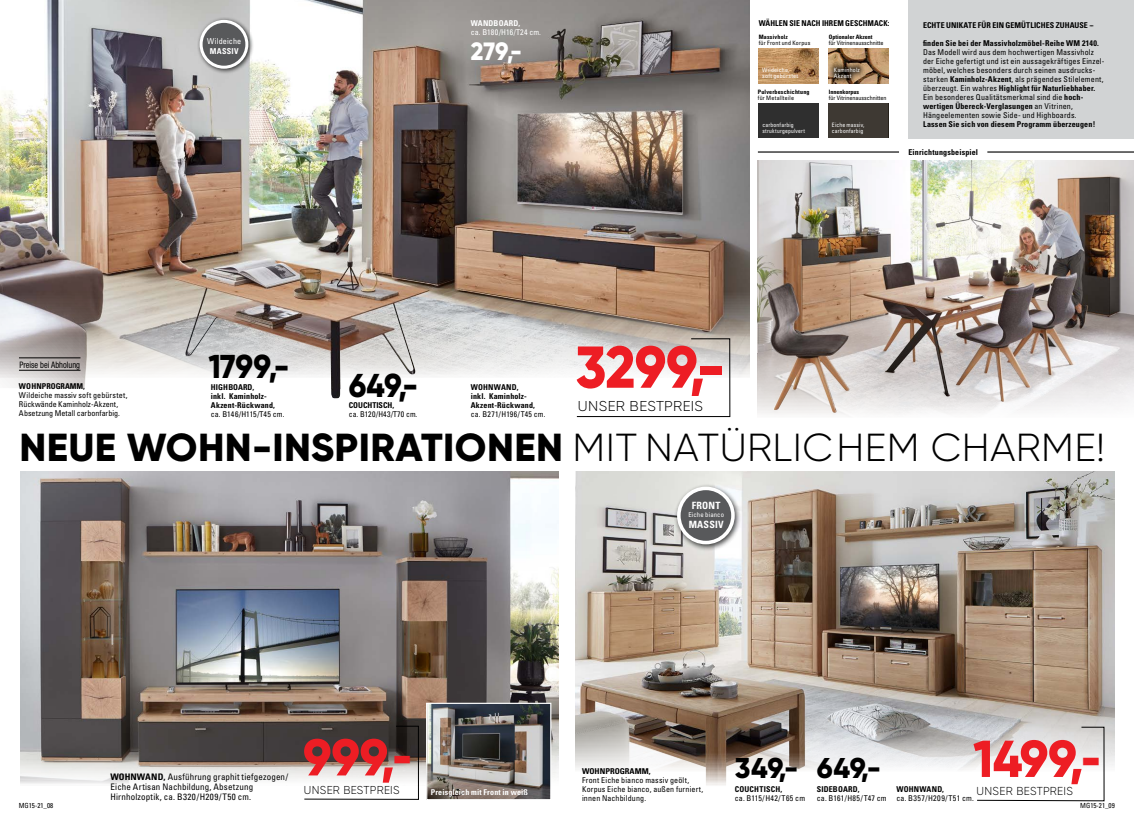
<style>
.page{position:relative;width:1134px;height:823px;background:#fff}
.page>*{position:absolute;margin:0;border:0;box-sizing:border-box;transform-origin:0 0}
.t1{font:800 58.9px "Gilroy";color:#ed1d24;scale:.95 1}
.t2{font:800 51.8px "Gilroy";color:#ed1d24}
.t3{font:800 51.5px "Gilroy";color:#ed1d24}
.t4{font:800 39px "Gilroy";letter-spacing:.01em;color:#000}
.t5{font:800 33px "Gilroy";color:#000;scale:.95 1}
.t6{font:800 28.6px "Gilroy";letter-spacing:.01em;color:#000}
.t7{font:800 25px "Gilroy";color:#fff;scale:.95 1}
.t8{font:300 14.3px "Gilroy";letter-spacing:.02em;color:#000;scale:1.04 1}
.t9{font:300 11.5px "Gilroy";letter-spacing:.025em;color:#000}
.t10{font:700 condensed 10px "Univers";letter-spacing:.025em;color:#fff}
.t11{font:condensed 9px/10px "Univers";letter-spacing:.015em;color:#000}
.t12{font:condensed 8.9px "Helvetica Neue";color:#000;scale:.93 1}
.t13{font:condensed 8.1px "Univers";letter-spacing:.015em;color:#fff}
.t14{font:700 condensed 8.1px "Univers";letter-spacing:.03em;color:#fff}
.t15{font:condensed 8px/9px "Univers";letter-spacing:.015em;color:#000}
.t16{font:700 condensed 8px/9px "Univers";letter-spacing:.015em;color:#000}
.t17{font:700 condensed 8px "Univers";letter-spacing:.015em;color:#fff}
.t18{font:condensed 8px "Univers";letter-spacing:.05em;color:#000}
.t19{font:condensed 8px "Univers";color:#fff}
.t20{font:700 condensed 8px "Univers";letter-spacing:.015em;color:#000;scale:1.05 1}
.t21{font:condensed 7px "Univers";color:#000}
.t22{font:condensed 6.7px "Univers";letter-spacing:.02em;color:#fff}
.t23{font:condensed 6px/6px "Univers";letter-spacing:.03em;color:#fff;scale:.95 1}
.t24{font:condensed 6px "Univers";color:#000}
.t25{font:condensed 6px/6px "Univers";letter-spacing:.03em;color:#fff}
.t26{font:condensed 6px "Univers";letter-spacing:.03em;color:#000}
.t27{font:700 condensed 6px "Univers";letter-spacing:.02em;color:#000}
.t28{font:700 condensed 6px "Univers";color:#000}
.s1{font-weight:700}
.s2{font-weight:300}
</style>
<div class="page">
<img style="left:575px;top:471px;width:539px;height:314px">
<img style="left:957px;top:471px;width:157px;height:244px">
<div style="left:674px;top:483px;width:68px;height:68px;background:#000;opacity:.75"></div>
<div style="left:679px;top:488px;width:54px;height:54px;background:#58595b;border-radius:50%"></div>
<div style="left:677px;top:486px;width:58px;height:58px;border:4px solid #fff;border-radius:50%"></div>
<svg style="left:976px;top:726px;width:129px;height:75px"></svg>
<img style="left:758px;top:160px;width:376px;height:255px">
<img style="left:768px;top:165px;width:82px;height:247px">
<div style="left:828px;top:104px;width:60px;height:34px;background:#3e3933"></div>
<img style="left:0;top:0;width:749px;height:377px">
<img style="left:494px;top:21px;width:148px;height:44px">
<div style="left:908px;top:0;width:226px;height:139px;background:#d1d3d4"></div>
<img style="left:828px;top:49px;width:60px;height:34px">
<div style="left:828px;top:61px;width:38px;height:23px;background:#000;opacity:.75"></div>
<hr style="left:758px;top:151px;width:141px;height:1px;background:#000">
<hr style="left:987px;top:151px;width:147px;height:1px;background:#000">
<img style="left:759px;top:49px;width:59px;height:34px">
<div style="left:758px;top:104px;width:60px;height:34px;background:#2f2f2f"></div>
<div style="left:197px;top:17px;width:57px;height:58px;background:#000;opacity:.75"></div>
<div style="left:201px;top:21px;width:46px;height:46px;background:#58595b;border-radius:50%"></div>
<div style="left:200px;top:20px;width:48px;height:49px;border:3px solid #fff;border-radius:50%"></div>
<hr style="left:19px;top:370px;width:61px;height:1px;background:#000">
<hr style="left:19px;top:357px;width:61px;height:1px;background:#000">
<svg style="left:576px;top:337px;width:155px;height:80px"></svg>
<img style="left:20px;top:471px;width:538px;height:329px">
<img style="left:41px;top:478px;width:446px;height:282px">
<img style="left:428px;top:704px;width:121px;height:93px">
<div style="left:426px;top:702px;width:125px;height:97px;border:1px solid #fff"></div>
<svg style="left:303px;top:725px;width:116px;height:74px"></svg>
<p class="t12" style="left:19px;top:359px;width:67px">Preise bei Abholung</p>
<p class="t16" style="left:19px;top:382px;width:68px">WOHNPROGRAMM,</p>
<p class="t15" style="left:19px;top:390px;width:110px">Wildeiche massiv soft gebürstet,<br>Rückwände Kaminholz-Akzent,<br>Absetzung Metall carbonfarbig.</p>
<p class="t13" style="left:207px;top:36px;width:36px">Wildeiche</p>
<p class="t14" style="left:210px;top:46px;width:30px">MASSIV</p>
<p class="t17" style="left:471px;top:18px;width:51px">WANDBOARD,</p>
<p class="t19" style="left:471px;top:27px;width:72px">ca. B180/H16/T24 cm.</p>
<h3 class="t7" style="left:471px;top:35px;width:55px">279,-</h3>
<p class="t16" style="left:759px;top:19px;width:132px">WÄHLEN SIE NACH IHREM GESCHMACK:</p>
<p class="t16" style="left:923px;top:21px;width:172px">ECHTE UNIKATE FÜR EIN GEMÜTLICHES ZUHAUSE --</p>
<p class="t25" style="left:834px;top:67px;width:28px">Kaminholz<br>Akzent</p>
<p class="t28" style="left:829px;top:33px;width:45px">Optionaler Akzent</p>
<p class="t24" style="left:829px;top:39px;width:56px">für Vitrinenausschnitte</p>
<p class="t27" style="left:759px;top:33px;width:31px">Massivholz</p>
<p class="t26" style="left:759px;top:39px;width:53px">für Front und Korpus</p>
<p class="t25" style="left:762px;top:67px;width:37px">Wildeiche, soft gebürstet</p>
<p class="t16" style="left:923px;top:38px;width:177px">finden Sie bei der Massivholzmöbel-Reihe WM 2140.</p>
<p class="t15" style="left:923px;top:47px;width:183px">Das Modell wird aus dem hochwertigen Massivholz der Eiche gefertigt und ist ein aussagekräftiges Einzel&shy;möbel, welches besonders durch seinen ausdrucks&shy;starken <span class="s1">Kaminholz-Akzent</span>, als prägendes Stilelement, überzeugt. Ein wahres <span class="s1">Highlight für Naturliebhaber.<br></span>Ein besonderes Qualitätsmerkmal sind die <span class="s1">hoch&shy;wertigen Übereck-Verglasungen</span> an Vitrinen, Hängeelementen sowie Side- und Highboards.</p>
<p class="t16" style="left:923px;top:119px;width:174px">Lassen Sie sich von diesem Programm überzeugen!</p>
<p class="t27" style="left:758px;top:88px;width:53px">Pulverbeschichtung</p>
<p class="t26" style="left:758px;top:94px;width:38px">für Metallteile</p>
<p class="t28" style="left:829px;top:88px;width:32px">Innenkorpus</p>
<p class="t24" style="left:829px;top:94px;width:59px">für Vitrinenausschnitten</p>
<p class="t23" style="left:762px;top:121px;width:47px">carbonfarbig strukturgepulvert</p>
<p class="t23" style="left:832px;top:121px;width:36px">Eiche massiv, carbonfarbig</p>
<p class="t16" style="left:908px;top:147px;width:71px">Einrichtungsbeispiel</p>
<h3 class="t5" style="left:208px;top:346px;width:87px">1799,-</h3>
<h1 class="t1" style="left:575px;top:330px;width:159px">3299,-</h1>
<h3 class="t8" style="left:578px;top:397px;width:122px">UNSER BESTPREIS</h3>
<p class="t16" style="left:211px;top:382px;width:58px">HIGHBOARD, inkl. Kaminholz-</p>
<h3 class="t5" style="left:349px;top:364px;width:75px">649,-</h3>
<p class="t16" style="left:211px;top:400px;width:66px">Akzent-Rückwand,</p>
<p class="t15" style="left:211px;top:409px;width:75px">ca. B146/H115/T45 cm.</p>
<p class="t16" style="left:471px;top:382px;width:66px">WOHNWAND, inkl. Kaminholz-<br>Akzent-Rückwand,</p>
<p class="t15" style="left:471px;top:409px;width:76px">ca. B271/H196/T45 cm.</p>
<p class="t16" style="left:349px;top:400px;width:47px">COUCHTISCH,</p>
<p class="t15" style="left:349px;top:409px;width:70px">ca. B120/H43/T70 cm.</p>
<h3 class="t4" style="left:19px;top:422px;width:1087px">NEUE WOHN-INSPIRATIONEN <span class="s2">MIT NATÜRLICHEM CHARME!</span></h3>
<p class="t10" style="left:692px;top:499px;width:30px">FRONT</p>
<p class="t22" style="left:688px;top:510px;width:37px">Eiche bianco</p>
<p class="t10" style="left:689px;top:517px;width:37px">MASSIV</p>
<h3 class="t3" style="left:303px;top:724px;width:111px">999,-</h3>
<h2 class="t2" style="left:973px;top:725px;width:130px">1499,-</h2>
<h3 class="t9" style="left:976px;top:783px;width:98px">UNSER BESTPREIS</h3>
<h3 class="t6" style="left:735px;top:749px;width:148px">349,- 649,-</h3>
<p class="t20" style="left:582px;top:765px;width:67px">WOHNPROGRAMM,</p>
<p class="t15" style="left:582px;top:774px;width:123px">Front Eiche bianco massiv geölt,<br>Korpus Eiche bianco, außen furniert, innen Nachbildung.</p>
<p class="t16" style="left:817px;top:783px;width:44px">SIDEBOARD,</p>
<p class="t11" style="left:111px;top:770px;width:179px"><span class="s1">WOHNWAND,</span> Ausführung graphit tiefgezogen/<br>Eiche Artisan Nachbildung, Absetzung<br>Hirnholzoptik, ca. B320/H209/T50 cm.</p>
<h3 class="t9" style="left:304px;top:782px;width:97px">UNSER BESTPREIS</h3>
<p class="t16" style="left:735px;top:783px;width:49px">COUCHTISCH,</p>
<p class="t15" style="left:735px;top:792px;width:72px">ca. B115/H42/T65 cm</p>
<p class="t16" style="left:896px;top:783px;width:49px">WOHNWAND,</p>
<p class="t18" style="left:896px;top:792px;width:79px">ca. B357/H209/T51 cm.</p>
<p class="t17" style="left:431px;top:787px;width:99px">Preisgleich mit Front in weiß</p>
<p class="t15" style="left:817px;top:792px;width:71px">ca. B161/H85/T47 cm</p>
<p class="t21" style="left:19px;top:800px;width:36px">MG15-21_08</p>
<p class="t21" style="left:1080px;top:800px;width:36px">MG15-21_09</p>
</div>
